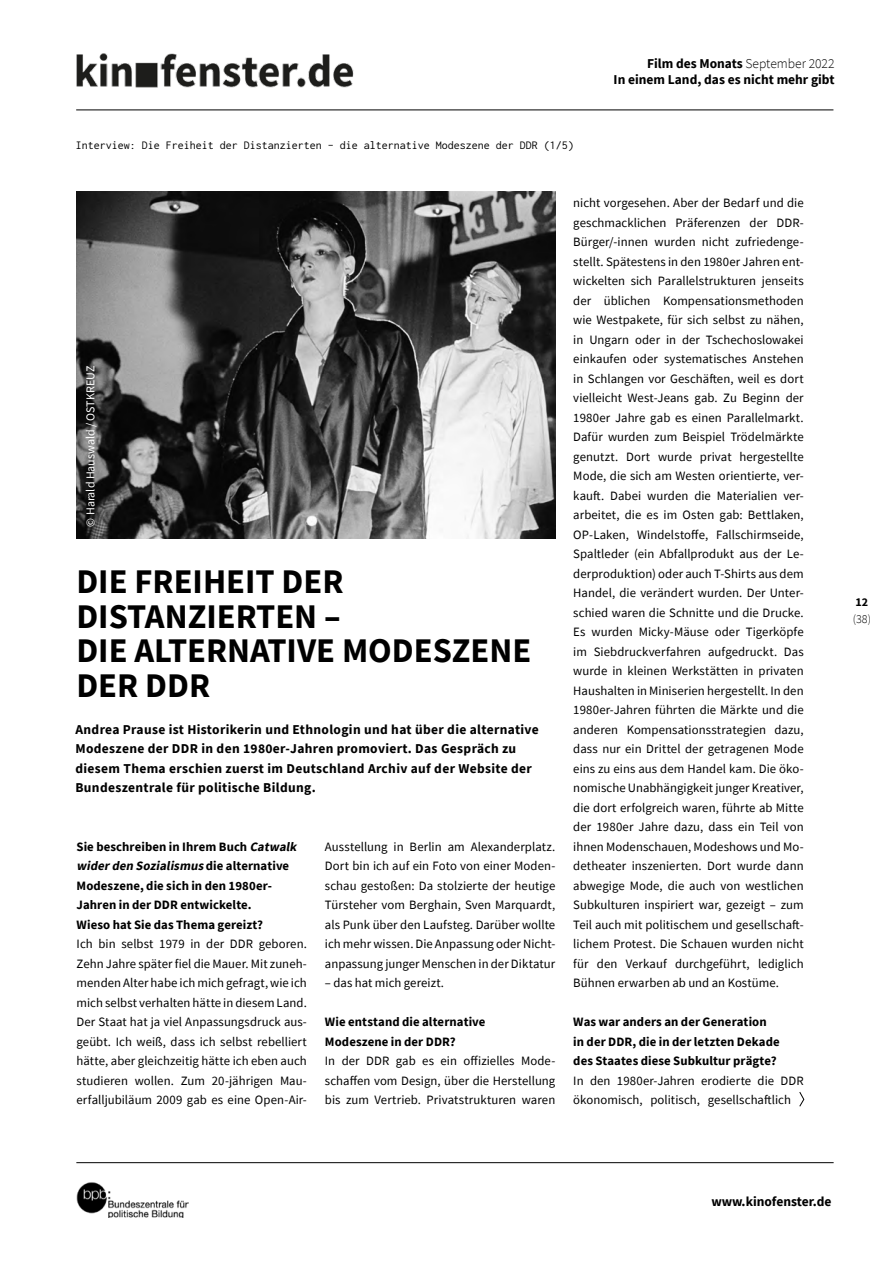
<style>
.page{position:relative;width:893px;height:1263px;background:#fff}
.page>*{position:absolute;margin:0;border:0;box-sizing:border-box;transform-origin:0 0}
.Titel_Head{font:700 34.5px/34.5px "Source Sans Pro";color:#000}
.Subhead{font:700 13.5px/19.5px "Source Sans Pro";letter-spacing:.025em;color:#000}
.Subhead-2{font:700 13.5px/16.2px "Source Sans Pro";color:#000;text-align:right}
.Filmbespr_Fliesst{font:12.75px/19.5px "Source Sans Pro";letter-spacing:.005em;color:#000;text-align:justify}
.Filmbespr_Fliesst-2{font:700 12.75px/19.5px "Source Sans Pro";letter-spacing:.01em;color:#000}
.Rubrik_Head{font:12px "Inconsolata";color:#000}
.Filmbespr_Autoren{font:12px "Source Sans Pro";color:#fff}
.t1{font:300 12px "Source Sans Pro";color:#000}
.t2{font:700 12px "Source Sans Pro";color:#000}
.s1{font-weight:300}
.s2{font-style:italic}
</style>
<div class="page">
<hr style="left:76px;top:1162px;width:758px;height:1px;background:#000">
<img style="left:77px;top:1182px;width:111px;height:35px">
<img style="left:76px;top:53px;width:278px;height:35px">
<hr style="left:76px;top:110px;width:757px;height:1px;background:#000">
<img style="left:77px;top:191px;width:478px;height:348px">
<svg style="left:799px;top:1092px;width:5px;height:15px"></svg>
<p class="Subhead-2" style="left:614px;top:55px;width:222px">Film des Monats <span class="s1">September 2022<br></span>In einem Land, das es nicht mehr gibt</p>
<p class="Rubrik_Head" style="left:76px;top:137px;width:500px">Interview: Die Freiheit der Distanzierten – die alternative Modeszene der DDR (1/5)</p>
<p class="Filmbespr_Autoren" style="left:83px;top:527px;width:162px;rotate:-90deg">© Harald Hauswald / OSTKREUZ</p>
<p class="Titel_Head" style="left:76px;top:564px;width:456px">DIE FREIHEIT DER<br>DISTANZIERTEN –<br>DIE ALTERNATIVE MODESZENE<br>DER DDR</p>
<p class="Subhead" style="left:75px;top:719px;width:465px">Andrea Prause ist Historikerin und Ethnologin und hat über die alternative Modeszene der DDR in den 1980er-Jahren promoviert. Das Gespräch zu diesem Thema erschien zuerst im Deutschland Archiv auf der Website der Bundeszentrale für politische Bildung.</p>
<p class="Filmbespr_Fliesst-2" style="left:77px;top:836px;width:225px">Sie beschreiben in Ihrem Buch <span class="s2">Catwalk widerden Sozialismus</span>d i e a lte r n a t i ve Modeszene, die sich in den 1980er-Jahren in der DDR entwickelte.<br>Wieso hat Sie das Thema gereizt?</p>
<p class="Filmbespr_Fliesst" style="left:77px;top:934px;width:232px">Ich bin selbst 1979 in der DDR geboren.<br>Zehn Jahre später fiel die Mauer. Mit zuneh&shy;menden Alter habe ich mich gefragt, wie ich mich selbst verhalten hätte in diesem Land.<br>Der Staat hat ja viel Anpassungsdruck aus&shy;geübt. Ich weiß, dass ich selbst rebelliert hätte, aber gleichzeitig hätte ich eben auch studieren wollen. Zum 20-jährigen Mau&shy;erfalljubiläum 2009 gab es eine Open-Air-</p>
<p class="Filmbespr_Fliesst" style="left:325px;top:836px;width:232px">Ausstellung in Berlin am Alexanderplatz.<br>Dort bin ich auf ein Foto von einer Moden&shy;schau gestoßen: Da stolzierte der heutige Türsteher vom Berghain, Sven Marquardt, als Punk über den Laufsteg. Darüber wollte ich mehr wissen. Die Anpassung oder Nicht&shy;anpassung junger Menschen in der Diktatur</p>
<p class="Filmbespr_Fliesst" style="left:325px;top:973px;width:121px">– das hat mich gereizt.</p>
<p class="Filmbespr_Fliesst-2" style="left:325px;top:1012px;width:162px">Wie entstand die alternative<br>Modeszene in der DDR?</p>
<p class="Filmbespr_Fliesst" style="left:325px;top:1051px;width:232px">In der DDR gab es ein offizielles Mode&shy;schaffen vom Design, über die Herstellung bis zum Vertrieb. Privatstrukturen waren</p>
<p class="Filmbespr_Fliesst" style="left:573px;top:193px;width:232px">nicht vorgesehen. Aber der Bedarf und die geschmacklichen Präferenzen der DDR-Bürger/-innen wurden nicht zufriedenge&shy;stellt. Spätestens in den 1980er Jahren ent&shy;wickelten sich Parallelstrukturen jenseits der üblichen Kompensationsmethoden wie Westpakete, für sich selbst zu nähen, in Ungarn oder in der Tschechoslowakei einkaufen oder systematisches Anstehen in Schlangen vor Geschäften, weil es dort vielleicht West-Jeans gab. Zu Beginn der 1980er Jahre gab es einen Parallelmarkt.<br>Dafür wurden zum Beispiel Trödelmärkte genutzt. Dort wurde privat hergestellte Mode, die sich am Westen orientierte, ver&shy;kauft. Dabei wurden die Materialien ver&shy;arbeitet, die es im Osten gab: Bettlaken, OP-Laken, Windelstoffe, Fallschirmseide, Spaltleder (ein Abfallprodukt aus der Le&shy;derproduktion) oder auch T-Shirts aus dem Handel, die verändert wurden. Der Unter&shy;schied waren die Schnitte und die Drucke.<br>Es wurden Micky-Mäuse oder Tigerköpfe im Siebdruckverfahren aufgedruckt. Das wurde in kleinen Werkstätten in privaten Haushalten in Miniserien hergestellt. In den 1980er-Jahren führten die Märkte und die anderen Kompensationsstrategien dazu, dass nur ein Drittel der getragenen Mode eins zu eins aus dem Handel kam. Die öko&shy;nomische Unabhängigkeit junger Kreativer, die dort erfolgreich waren, führte ab Mitte der 1980er Jahre dazu, dass ein Teil von ihnen Modenschauen, Modeshows und Mo&shy;detheater inszenierten. Dort wurde dann abwegige Mode, die auch von westlichen Subkulturen inspiriert war, gezeigt – zum Teil auch mit politischem und gesellschaft&shy;lichem Protest. Die Schauen wurden nicht für den Verkauf durchgeführt, lediglich Bühnen erwarben ab und an Kostüme.</p>
<p class="Filmbespr_Fliesst-2" style="left:573px;top:1012px;width:208px">Was war anders an der Generation in der DDR, die in der letzten Dekade des Staates diese Subkultur prägte?</p>
<p class="Filmbespr_Fliesst" style="left:573px;top:1070px;width:232px">In den 1980er-Jahren erodierte die DDR ökonomisch, politisch, gesellschaftlich</p>
<p class="t2" style="left:856px;top:594px;width:14px">12</p>
<p class="t1" style="left:853px;top:611px;width:20px">(38)</p>
<p class="Subhead-2" style="left:711px;top:1194px;width:122px">www.kinofenster.de</p>
</div>
